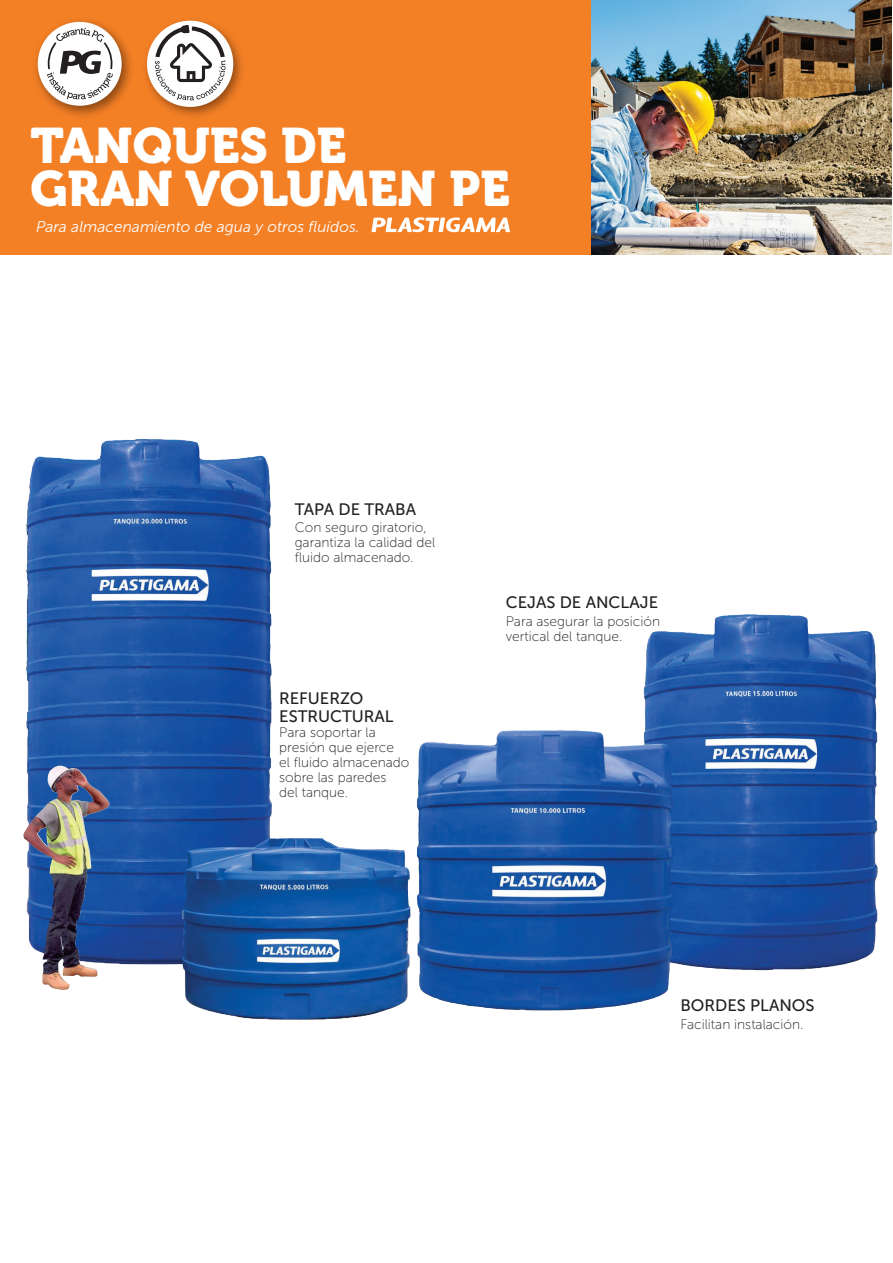
<style>
.page{position:relative;width:893px;height:1263px;background:#fff}
.page>*{position:absolute;margin:0;border:0;box-sizing:border-box;transform-origin:0 0}
.t1{font:49.5px/43.5px "Museo 900";letter-spacing:.005em;color:#fff}
.t2{font:16.5px/17.9px "Museo Sans 500";color:#231f20}
.t3{font:italic 15.6px "Museo Sans 300";color:#fff}
.t4{font:13.8px/15.1px "Museo Sans 100";color:#231f20}
</style>
<div class="page">
<img style="left:26px;top:438px;width:852px;height:582px">
<svg style="left:26px;top:674px;width:2px;height:49px"></svg>
<div style="left:0;top:0;width:891px;height:255px;background:#f48026"></div>
<img style="left:591px;top:1px;width:300px;height:254px">
<svg style="left:371px;top:217px;width:139px;height:15px"></svg>
<img style="left:23px;top:766px;width:88px;height:224px">
<img style="left:35px;top:20px;width:207px;height:96px">
<div style="left:147px;top:21px;width:86px;height:86px;background:#fff;border-radius:50%"></div>
<svg style="left:155px;top:25px;width:71px;height:76px"></svg>
<div style="left:38px;top:22px;width:84px;height:84px;background:#fff;border-radius:50%"></div>
<svg style="left:47px;top:28px;width:66px;height:71px"></svg>
<h1 class="t1" style="left:30px;top:124px;width:481px">TANQUES DE<br>GRAN VOLUMEN PE</h1>
<p class="t3" style="left:36px;top:219px;width:325px">Para almacenamiento de agua y otros fluídos.</p>
<p class="t2" style="left:295px;top:500px;width:123px">TAPA DE TRABA</p>
<p class="t4" style="left:295px;top:520px;width:142px">Con seguro giratorio, garantiza la calidad del fluido almacenado.</p>
<p class="t2" style="left:279px;top:689px;width:116px">REFUERZO<br>ESTRUCTURAL</p>
<p class="t4" style="left:279px;top:724px;width:132px">Para soportar la presión que ejerce<br>el fluido almacenado sobre las paredes<br>del tanque.</p>
<p class="t2" style="left:506px;top:593px;width:154px">CEJAS DE ANCLAJE</p>
<p class="t4" style="left:506px;top:613px;width:156px">Para asegurar la posición vertical del tanque.</p>
<p class="t2" style="left:680px;top:997px;width:136px">BORDES PLANOS</p>
<p class="t4" style="left:680px;top:1017px;width:125px">Facilitan instalación.</p>
</div>
